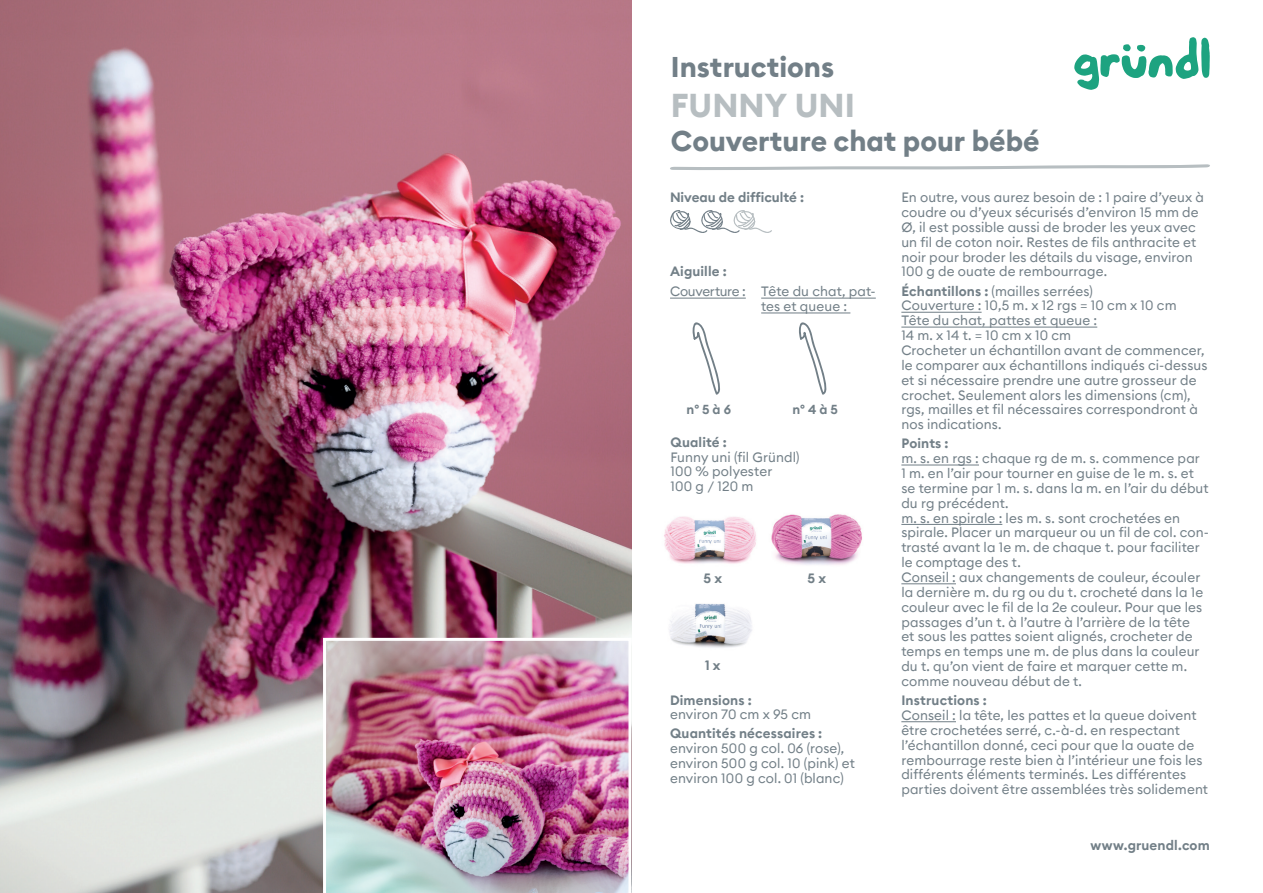
<style>
.page{position:relative;width:1263px;height:893px;background:#fff}
.page>*{position:absolute;margin:0;border:0;box-sizing:border-box;transform-origin:0 0}
.t1{font:700 33px "Euclid Circular B";color:#b7bec1}
.t2{font:700 28.5px "Euclid Circular B";color:#727f87}
.t3{font:13.5px/14.9px "Euclid Circular B";letter-spacing:.01em;color:#727f87}
.t4{font:600 13.5px "Euclid Circular B";letter-spacing:.01em;color:#727f87}
.t5{font:600 13.05px "Euclid Circular B";color:#727f87}
.s1{font-weight:600}
</style>
<div class="page">
<svg style="left:670px;top:164px;width:540px;height:6px"></svg>
<svg style="left:1074px;top:37px;width:136px;height:53px"></svg>
<hr style="left:901px;top:312px;width:80px;height:1px;background:#727f87">
<hr style="left:901px;top:327px;width:196px;height:1px;background:#727f87">
<hr style="left:901px;top:464px;width:78px;height:1px;background:#727f87">
<hr style="left:901px;top:524px;width:101px;height:1px;background:#727f87">
<hr style="left:901px;top:583px;width:55px;height:1px;background:#727f87">
<hr style="left:901px;top:721px;width:55px;height:1px;background:#727f87">
<svg style="left:670px;top:210px;width:102px;height:23px"></svg>
<svg style="left:692px;top:322px;width:28px;height:73px"></svg>
<img style="left:664px;top:516px;width:92px;height:48px">
<img style="left:771px;top:514px;width:91px;height:51px">
<img style="left:669px;top:603px;width:83px;height:45px">
<hr style="left:670px;top:298px;width:76px;height:1px;background:#727f87">
<hr style="left:761px;top:298px;width:115px;height:1px;background:#727f87">
<hr style="left:761px;top:312px;width:89px;height:1px;background:#727f87">
<svg style="left:799px;top:322px;width:28px;height:73px"></svg>
<img style="left:0;top:0;width:631px;height:893px">
<img style="left:323px;top:638px;width:308px;height:255px">
<h2 class="t2" style="left:671px;top:48px;width:165px">Instructions</h2>
<h1 class="t1" style="left:671px;top:84px;width:185px">FUNNY UNI</h1>
<h2 class="t2" style="left:671px;top:122px;width:370px">Couverture chat pour bébé</h2>
<p class="t4" style="left:670px;top:189px;width:135px">Niveau de difficulté :</p>
<p class="t4" style="left:670px;top:262px;width:58px">Aiguille :</p>
<p class="t3" style="left:761px;top:284px;width:116px;text-indent:-91px">Couverture : Tête du chat, pat&shy;tes et queue :</p>
<p class="t5" style="left:686px;top:400px;width:46px">n° 5 à 6</p>
<p class="t5" style="left:792px;top:400px;width:47px">n° 4 à 5</p>
<p class="t4" style="left:670px;top:433px;width:58px">Qualité :</p>
<p class="t3" style="left:670px;top:449px;width:131px">Funny uni (fil Gründl)<br>100 % polyester<br>100 g / 120 m</p>
<p class="t4" style="left:703px;top:570px;width:20px">5 x</p>
<p class="t4" style="left:808px;top:570px;width:20px">5 x</p>
<p class="t4" style="left:705px;top:657px;width:17px">1 x</p>
<p class="t4" style="left:670px;top:691px;width:83px">Dimensions :</p>
<p class="t3" style="left:670px;top:707px;width:143px">environ 70 cm x 95 cm</p>
<p class="t4" style="left:670px;top:725px;width:154px">Quantités nécessaires :</p>
<p class="t3" style="left:670px;top:741px;width:186px">environ 500 g col. 06 (rose), environ 500 g col. 10 (pink) et environ 100 g col. 01 (blanc)</p>
<p class="t3" style="left:901px;top:190px;width:304px">En outre, vous aurez besoin de : 1 paire d’yeux à coudre ou d’yeux sécurisés d’environ 15 mm de Ø, il est possible aussi de broder les yeux avec un fil de coton noir. Restes de fils anthracite et noir pour broder les détails du visage, environ 100 g de ouate de rembourrage.</p>
<p class="t3" style="left:901px;top:283px;width:308px"><span class="s1">Échantillons :</span> (mailles serrées)<br>Couverture : 10,5 m. x 12 rgs = 10 cm x 10 cm Tête du chat, pattes et queue :<br>14 m. x 14 t. = 10 cm x 10 cm<br>Crocheter un échantillon avant de commencer, le comparer aux échantillons indiqués ci-dessus et si nécessaire prendre une autre grosseur de crochet. Seulement alors les dimensions (cm), rgs, mailles et fil nécessaires correspondront à nos indications.</p>
<p class="t4" style="left:901px;top:435px;width:49px">Points :</p>
<p class="t3" style="left:901px;top:451px;width:309px">m. s. en rgs : chaque rg de m. s. commence par<br>1 m. en l’air pour tourner en guise de 1e m. s. et se termine par 1 m. s. dans la m. en l’air du début du rg précédent.<br>m. s. en spirale : les m. s. sont crochetées en spirale. Placer un marqueur ou un fil de col. con&shy;trasté avant la 1e m. de chaque t. pour faciliter le comptage des t.<br>Conseil : aux changements de couleur, écouler la dernière m. du rg ou du t. crocheté dans la 1e couleur avec le fil de la 2e couleur. Pour que les passages d’un t. à l’autre à l’arrière de la tête<br>et sous les pattes soient alignés, crocheter de temps en temps une m. de plus dans la couleur du t. qu’on vient de faire et marquer cette m. comme nouveau début de t.</p>
<p class="t4" style="left:901px;top:692px;width:87px">Instructions :</p>
<p class="t3" style="left:901px;top:708px;width:308px">Conseil : la tête, les pattes et la queue doivent être crochetées serré, c.-à-d. en respectant l’échantillon donné, ceci pour que la ouate de rembourrage reste bien à l’intérieur une fois les différents éléments terminés. Les différentes parties doivent être assemblées très solidement</p>
<p class="t4" style="left:1091px;top:836px;width:121px">www.gruendl.com</p>
</div>
